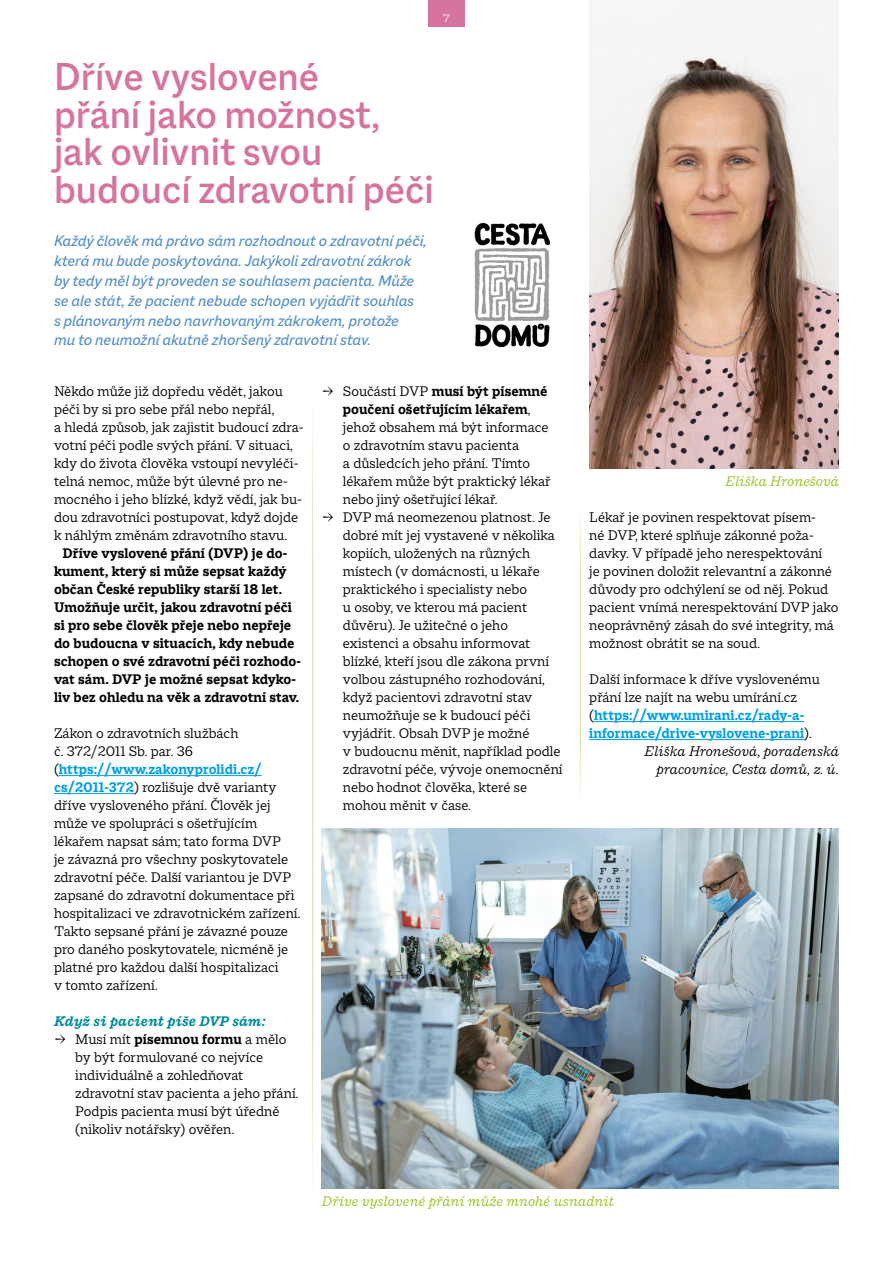
<style>
.page{position:relative;width:893px;height:1263px;background:#fff}
.page>*{position:absolute;margin:0;border:0;box-sizing:border-box;transform-origin:0 0}
.H1b{font:500 42px/37.5px "Macklin Sans";color:#d6739f}
.perex{font:italic 16.5px/19.8px "Macklin Sans";letter-spacing:-.005em;color:#538fc8}
.ul_sipka{font:15px/18px "Macklin Slab";color:#000}
.p_odsazeni{font:700 15px/18px "Macklin Slab";color:#000}
.popisek{font:italic 15px "Macklin Slab";color:#94c11c}
.t1{font:italic 15px/18px "Macklin Slab";letter-spacing:-.005em;color:#000;text-align:right}
.t2{font:italic 700 15px "Macklin Slab";color:#008b9d}
.t3{font:12px "Macklin Slab";color:#fff}
.s1{font-weight:700;color:#009ee3}
.s2{font-weight:700}
</style>
<div class="page">
<img style="left:589px;top:0;width:250px;height:468px">
<img style="left:474px;top:222px;width:77px;height:126px">
<hr style="left:59px;top:775px;width:203px;height:1px;background:#009ee3">
<hr style="left:54px;top:793px;width:80px;height:1px;background:#009ee3">
<hr style="left:594px;top:721px;width:210px;height:1px;background:#009ee3">
<hr style="left:589px;top:739px;width:215px;height:1px;background:#009ee3">
<hr style="left:312px;top:396px;width:1px;height:810px;background:#94c11c">
<hr style="left:580px;top:504px;width:1px;height:306px;background:#94c11c">
<img style="left:322px;top:828px;width:517px;height:360px">
<div style="left:428px;top:0;width:37px;height:26px;background:#d6739f"></div>
<p class="t3" style="left:443px;top:11px;width:8px">7</p>
<p class="H1b" style="left:54px;top:57px;width:381px">Dříve vyslovené<br>přání jako možnost, jak ovlivnit svou budoucí zdravotní péči</p>
<p class="perex" style="left:54px;top:231px;width:374px">Každý člověk má právo sám rozhodnout o zdravotní péči, která mu bude poskytována. Jakýkoli zdravotní zákrok by tedy měl být proveden se souhlasem pacienta. Může se ale stát, že pacient nebude schopen vyjádřit souhlas<br>s plánovaným nebo navrhovaným zákrokem, protože<br>mu to neumožní akutně zhoršený zdravotní stav.</p>
<p class="ul_sipka" style="left:54px;top:382px;width:251px">Někdo může již dopředu vědět, jakou péči by si pro sebe přál nebo nepřál,<br>a hledá způsob, jak zajistit budoucí zdra&shy;votní péči podle svých přání. V situaci, kdy do života člověka vstoupí nevyléči&shy;telná nemoc, může být úlevné pro ne&shy;mocného i jeho blízké, když vědí, jak bu&shy;dou zdravotníci postupovat, když dojde k náhlým změnám zdravotního stavu.</p>
<p class="p_odsazeni" style="left:54px;top:544px;width:248px;text-indent:9px">Dříve vyslovené přání (DVP) je do&shy;kument, který si může sepsat každý občan České republiky starší 18 let.<br>Umožňuje určit, jakou zdravotní péči si pro sebe člověk přeje nebo nepřeje do budoucna v situacích, kdy nebude schopen o své zdravotní péči rozhodo&shy;vat sám. DVP je možné sepsat kdyko&shy;liv bez ohledu na věk a zdravotní stav.</p>
<p class="ul_sipka" style="left:54px;top:724px;width:248px">Zákon o zdravotních službách<br>č. 372/2011 Sb. par. 36 (<span class="s1">https://www.zakonyprolidi.cz/ cs/2011-372</span>) rozlišuje dvě varianty dříve vysloveného přání. Člověk jej může ve spolupráci s ošetřujícím lékařem napsat sám; tato forma DVP<br>je závazná pro všechny poskytovatele zdravotní péče. Další variantou je DVP zapsané do zdravotní dokumentace při hospitalizaci ve zdravotnickém zařízení.<br>Takto sepsané přání je závazné pouze pro daného poskytovatele, nicméně je platné pro každou další hospitalizaci<br>v tomto zařízení.</p>
<h3 class="t2" style="left:54px;top:1012px;width:213px">Když si pacient píše DVP sám:</h3>
<h5 class="ul_sipka" style="left:75px;top:1030px;width:225px;text-indent:-21px">→ Musí mít <span class="s2">písemnou formu</span> a mělo by být formulované co nejvíce individuálně a zohledňovat zdravotní stav pacienta a jeho přání.<br>Podpis pacienta musí být úředně (nikoliv notářsky) ověřen.</h5>
<h5 class="ul_sipka" style="left:343px;top:382px;width:210px;text-indent:-21px">→ Součástí DVP <span class="s2">musí být písemné poučení ošetřujícím lékařem</span>, jehož obsahem má být informace o zdravotním stavu pacienta<br>a důsledcích jeho přání. Tímto lékařem může být praktický lékař nebo jiný ošetřující lékař.</h5>
<h5 class="ul_sipka" style="left:343px;top:508px;width:221px;text-indent:-21px">→ DVP má neomezenou platnost. Je dobré mít jej vystavené v několika kopiích, uložených na různých místech (v domácnosti, u lékaře praktického i specialisty nebo<br>u osoby, ve kterou má pacient důvěru). Je užitečné o jeho existenci a obsahu informovat blízké, kteří jsou dle zákona první volbou zástupného rozhodování, když pacientovi zdravotní stav neumožňuje se k budoucí péči vyjádřit. Obsah DVP je možné<br>v budoucnu měnit, například podle zdravotní péče, vývoje onemocnění nebo hodnot člověka, které se mohou měnit v čase.</h5>
<p class="ul_sipka" style="left:589px;top:508px;width:251px">Lékař je povinen respektovat písem-<br>né DVP, které splňuje zákonné poža&shy;davky. V případě jeho nerespektování<br>je povinen doložit relevantní a zákonné důvody pro odchýlení se od něj. Pokud pacient vnímá nerespektování DVP jako neoprávněný zásah do své integrity, má možnost obrátit se na soud.</p>
<p class="popisek" style="left:726px;top:473px;width:115px">Eliška Hronešová</p>
<p class="ul_sipka" style="left:589px;top:670px;width:232px">Další informace k dříve vyslovenému přání lze najít na webu umírání.cz (<span class="s1">https://www.umirani.cz/rady-a&shy;informace/drive-vyslovene-prani</span>).</p>
<p class="t1" style="left:645px;top:742px;width:196px">Eliška Hronešová, poradenská pracovnice, Cesta domů, z. ú.</p>
<p class="popisek" style="left:322px;top:1193px;width:294px">Dříve vyslovené přání může mnohé usnadnit</p>
</div>
